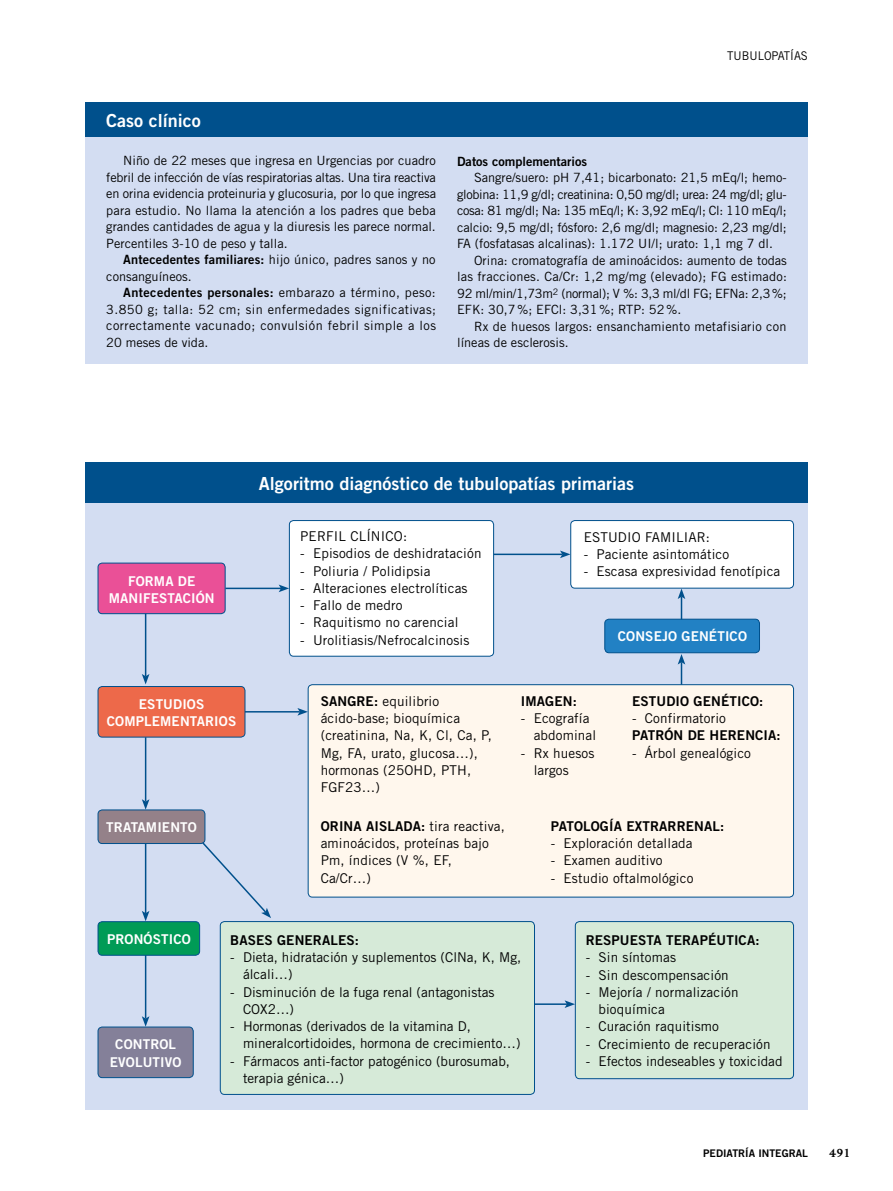
<style>
.page{position:relative;width:893px;height:1191px;background:#fff}
.page>*{position:absolute;margin:0;border:0;box-sizing:border-box;transform-origin:0 0}
.t1{font:18px "Trade Gothic Bold Two";color:#fff}
.t2{font:13.5px/17.2px "Trade Gothic";letter-spacing:.01em;color:#000}
.t3{font:13.5px "Trade Gothic Bold Two";letter-spacing:.01em;color:#000}
.t4{font:13.5px/17.2px "Trade Gothic Bold Two";letter-spacing:.01em;color:#fff;text-align:center}
.t5{font:700 13.5px "Joanna MT Std";color:#000}
.t6{font:12.75px/16.5px "Trade Gothic";color:#000;text-align:justify}
.t7{font:12.75px "Trade Gothic Bold Two";letter-spacing:.03em;color:#000}
.t8{font:12.75px "Trade Gothic Bold Two";color:#000}
.t9{font:12px "Trade Gothic";color:#000;scale:.95 1}
.t10{font:10.5px "Trade Gothic Bold Two";color:#000}
.s1{font-family:"Trade Gothic Bold Two"}
.s2{font-family:"Trade Gothic"}
</style>
<div class="page">
<div style="left:85px;top:134px;width:723px;height:230px;background:#d3ddf2"></div>
<div style="left:85px;top:103px;width:723px;height:34px;background:#00508c"></div>
<div style="left:85px;top:500px;width:723px;height:610px;background:#d3ddf2"></div>
<div style="left:85px;top:463px;width:723px;height:40px;background:#00508c"></div>
<hr style="left:681px;top:662px;width:1px;height:33px;background:#00508c">
<svg style="left:678px;top:654px;width:7px;height:10px"></svg>
<hr style="left:145px;top:612px;width:1px;height:64px;background:#00508c">
<svg style="left:142px;top:674px;width:7px;height:10px"></svg>
<hr style="left:145px;top:737px;width:1px;height:64px;background:#00508c">
<svg style="left:142px;top:799px;width:7px;height:10px"></svg>
<hr style="left:145px;top:843px;width:1px;height:70px;background:#00508c">
<svg style="left:142px;top:910px;width:7px;height:11px"></svg>
<hr style="left:145px;top:954px;width:1px;height:64px;background:#00508c">
<svg style="left:142px;top:1016px;width:7px;height:10px"></svg>
<hr style="left:225px;top:587px;width:56px;height:2px;background:#00508c">
<svg style="left:279px;top:584px;width:10px;height:8px"></svg>
<hr style="left:487px;top:553px;width:75px;height:2px;background:#00508c">
<svg style="left:560px;top:550px;width:10px;height:8px"></svg>
<hr style="left:244px;top:711px;width:56px;height:1px;background:#00508c">
<svg style="left:297px;top:708px;width:11px;height:7px"></svg>
<hr style="left:511px;top:1003px;width:56px;height:2px;background:#00508c">
<svg style="left:565px;top:1000px;width:10px;height:8px"></svg>
<svg style="left:200px;top:840px;width:71px;height:78px"></svg>
<hr style="left:681px;top:597px;width:1px;height:32px;background:#00508c">
<svg style="left:678px;top:588px;width:7px;height:11px"></svg>
<div style="left:605px;top:619px;width:154px;height:34px;background:#2281c4;border-radius:4px"></div>
<div style="left:605px;top:619px;width:155px;height:34px;border:1px solid #00508c;border-radius:4px"></div>
<div style="left:308px;top:684px;width:485px;height:213px;background:#fff7ed;border-radius:4px"></div>
<div style="left:308px;top:684px;width:486px;height:213px;border:1px solid #00508c;border-radius:4px"></div>
<div style="left:289px;top:520px;width:205px;height:136px;background:#fff;border-radius:4px"></div>
<div style="left:289px;top:520px;width:205px;height:136px;border:1px solid #00508c;border-radius:4px"></div>
<div style="left:571px;top:520px;width:222px;height:68px;background:#fff;border-radius:4px"></div>
<div style="left:570px;top:520px;width:224px;height:68px;border:1px solid #00508c;border-radius:4px"></div>
<div style="left:220px;top:921px;width:314px;height:173px;background:#d6ead8;border-radius:4px"></div>
<div style="left:220px;top:921px;width:315px;height:173px;border:1px solid #00508c;border-radius:4px"></div>
<div style="left:575px;top:921px;width:218px;height:157px;background:#d6ead8;border-radius:4px"></div>
<div style="left:575px;top:921px;width:219px;height:158px;border:1px solid #00508c;border-radius:4px"></div>
<div style="left:98px;top:563px;width:127px;height:50px;background:#ea5097;border-radius:4px"></div>
<div style="left:98px;top:563px;width:127px;height:51px;border:1px solid #00508c;border-radius:4px"></div>
<div style="left:98px;top:686px;width:147px;height:51px;background:#ed694a;border-radius:4px"></div>
<div style="left:98px;top:686px;width:147px;height:51px;border:1px solid #00508c;border-radius:4px"></div>
<div style="left:98px;top:810px;width:107px;height:33px;background:#948189;border-radius:4px"></div>
<div style="left:98px;top:809px;width:107px;height:34px;border:1px solid #00508c;border-radius:4px"></div>
<div style="left:98px;top:921px;width:102px;height:34px;background:#009b56;border-radius:4px"></div>
<div style="left:98px;top:921px;width:102px;height:34px;border:1px solid #00508c;border-radius:4px"></div>
<div style="left:98px;top:1027px;width:95px;height:50px;background:#848099;border-radius:4px"></div>
<div style="left:98px;top:1026px;width:95px;height:51px;border:1px solid #00508c;border-radius:4px"></div>
<h1 class="t1" style="left:106px;top:110px;width:96px">Caso clínico</h1>
<p class="t6" style="left:106px;top:152px;width:331px;text-indent:17px">Niño de 22 meses que ingresa en Urgencias por cuadro febril de infección de vías respiratorias altas. Una tira reactiva en orina evidencia proteinuria y glucosuria, por lo que ingresa para estudio. No llama la atención a los padres que beba grandes cantidades de agua y la diuresis les parece normal.<br>Percentiles 3-10 de peso y talla.</p>
<p class="t6" style="left:106px;top:251px;width:331px;text-indent:17px"><span class="s1">Antecedentes familiares:</span> hijo único, padres sanos y no consanguíneos.</p>
<p class="t7" style="left:123px;top:285px;width:314px">Antecedentes personales: <span class="s2">embarazo a término, peso:</span></p>
<p class="t6" style="left:106px;top:301px;width:331px">3.850 g; talla: 52 cm; sin enfermedades significativas; correctamente vacunado; convulsión febril simple a los 20 meses de vida.</p>
<p class="t9" style="left:727px;top:49px;width:86px">Tubulopatías</p>
<p class="t8" style="left:457px;top:153px;width:131px">Datos complementarios</p>
<p class="t6" style="left:457px;top:169px;width:331px;text-indent:17px">Sangre/suero: pH 7,41; bicarbonato: 21,5 mEq/l; hemo&shy;globina: 11,9 g/dl; creatinina: 0,50 mg/dl; urea: 24 mg/dl; glu&shy;cosa: 81 mg/dl; Na: 135 mEq/l; K: 3,92 mEq/l; Cl: 110 mEq/l; calcio: 9,5 mg/dl; fósforo: 2,6 mg/dl; magnesio: 2,23 mg/dl; FA (fosfatasas alcalinas): 1.172 UI/l; urato: 1,1 mg 7 dl.</p>
<p class="t6" style="left:457px;top:252px;width:331px;text-indent:17px">Orina: cromatografía de aminoácidos: aumento de todas las fracciones. Ca/Cr: 1,2 mg/mg (elevado); FG estimado:<br>92 ml/min/1,73m<sup>2</sup> (normal); V %: 3,3 ml/dl FG; EFNa: 2,3%; EFK: 30,7%; EFCl: 3,31%; RTP: 52%.</p>
<p class="t6" style="left:457px;top:318px;width:331px;text-indent:17px">Rx de huesos largos: ensanchamiento metafisiario con líneas de esclerosis.</p>
<p class="t4" style="left:109px;top:572px;width:107px">FORMA DE<br>MANIFESTACIÓN</p>
<p class="t4" style="left:107px;top:695px;width:131px">ESTUDIOS<br>COMPLEMENTARIOS</p>
<p class="t4" style="left:106px;top:818px;width:92px">TRATAMIENTO</p>
<h1 class="t1" style="left:259px;top:473px;width:376px">Algoritmo diagnóstico de tubulopatías primarias</h1>
<p class="t2" style="left:300px;top:527px;width:108px">PERFIL CLÍNICO:</p>
<p class="t2" style="left:300px;top:544px;width:183px">- Episodios de deshidratación</p>
<p class="t2" style="left:300px;top:562px;width:132px">- Poliuria / Polidipsia</p>
<p class="t2" style="left:300px;top:579px;width:169px">- Alteraciones electrolíticas</p>
<p class="t2" style="left:300px;top:596px;width:104px">- Fallo de medro</p>
<p class="t2" style="left:300px;top:613px;width:160px">- Raquitismo no carencial</p>
<p class="t2" style="left:300px;top:631px;width:171px">- Urolitiasis/Nefrocalcinosis</p>
<p class="t2" style="left:584px;top:528px;width:128px">ESTUDIO FAMILIAR:</p>
<p class="t2" style="left:584px;top:545px;width:147px">- Paciente asintomático</p>
<p class="t2" style="left:584px;top:563px;width:198px">- Escasa expresividad fenotípica</p>
<p class="t4" style="left:618px;top:628px;width:131px">CONSEJO GENÉTICO</p>
<p class="t2" style="left:321px;top:692px;width:173px"><span class="s1">SANGRE:</span> equilibrio ácido‑base; bioquímica (creatinina, Na, K, Cl, Ca, P,<br>Mg, FA, urato, glucosa…), hormonas (25OHD, PTH,<br>FGF23…)</p>
<p class="t3" style="left:321px;top:817px;width:186px">ORINA AISLADA: <span class="s2">tira reactiva,</span></p>
<p class="t2" style="left:321px;top:834px;width:170px">aminoácidos, proteínas bajo<br>Pm, índices (V %, EF,<br>Ca/Cr…)</p>
<p class="t3" style="left:521px;top:692px;width:57px">IMAGEN:</p>
<p class="t2" style="left:534px;top:709px;width:64px;text-indent:-13px">- Ecografía abdominal</p>
<p class="t2" style="left:534px;top:744px;width:62px;text-indent:-13px">- Rx huesos largos</p>
<p class="t3" style="left:632px;top:692px;width:133px">ESTUDIO GENÉTICO:</p>
<p class="t2" style="left:632px;top:709px;width:95px">- Confirmatorio</p>
<p class="t3" style="left:632px;top:727px;width:150px">PATRÓN DE HERENCIA:</p>
<p class="t2" style="left:632px;top:744px;width:120px">- Árbol genealógico</p>
<p class="t3" style="left:551px;top:817px;width:175px">PATOLOGÍA EXTRARRENAL:</p>
<p class="t2" style="left:551px;top:834px;width:143px">- Exploración detallada</p>
<p class="t2" style="left:551px;top:852px;width:113px">- Examen auditivo</p>
<p class="t2" style="left:551px;top:869px;width:144px">- Estudio oftalmológico</p>
<p class="t4" style="left:107px;top:930px;width:85px">PRONÓSTICO</p>
<p class="t4" style="left:110px;top:1035px;width:73px">CONTROL<br>EVOLUTIVO</p>
<p class="t3" style="left:230px;top:931px;width:130px">BASES GENERALES:</p>
<p class="t2" style="left:243px;top:948px;width:280px;text-indent:-13px">- Dieta, hidratación y suplementos (ClNa, K, Mg, álcali…)</p>
<p class="t2" style="left:243px;top:983px;width:253px;text-indent:-13px">- Disminución de la fuga renal (antagonistas<br>COX2…)</p>
<p class="t2" style="left:243px;top:1017px;width:279px;text-indent:-13px">- Hormonas (derivados de la vitamina D, mineralcortidoides, hormona de crecimiento…)</p>
<p class="t2" style="left:243px;top:1052px;width:268px;text-indent:-13px">- Fármacos anti-factor patogénico (burosumab, terapia génica…)</p>
<p class="t3" style="left:586px;top:932px;width:175px">RESPUESTA TERAPÉUTICA:</p>
<p class="t2" style="left:586px;top:948px;width:92px">- Sin síntomas</p>
<p class="t2" style="left:586px;top:966px;width:145px">- Sin descompensación</p>
<p class="t2" style="left:598px;top:983px;width:142px;text-indent:-13px">- Mejoría / normalización bioquímica</p>
<p class="t2" style="left:586px;top:1017px;width:135px">- Curación raquitismo</p>
<p class="t2" style="left:586px;top:1035px;width:187px">- Crecimiento de recuperación</p>
<p class="t2" style="left:586px;top:1052px;width:198px">- Efectos indeseables y toxicidad</p>
<p class="t10" style="left:703px;top:1146px;width:106px">PEDIATRÍA INTEGRAL</p>
<p class="t5" style="left:829px;top:1145px;width:23px">491</p>
</div>
